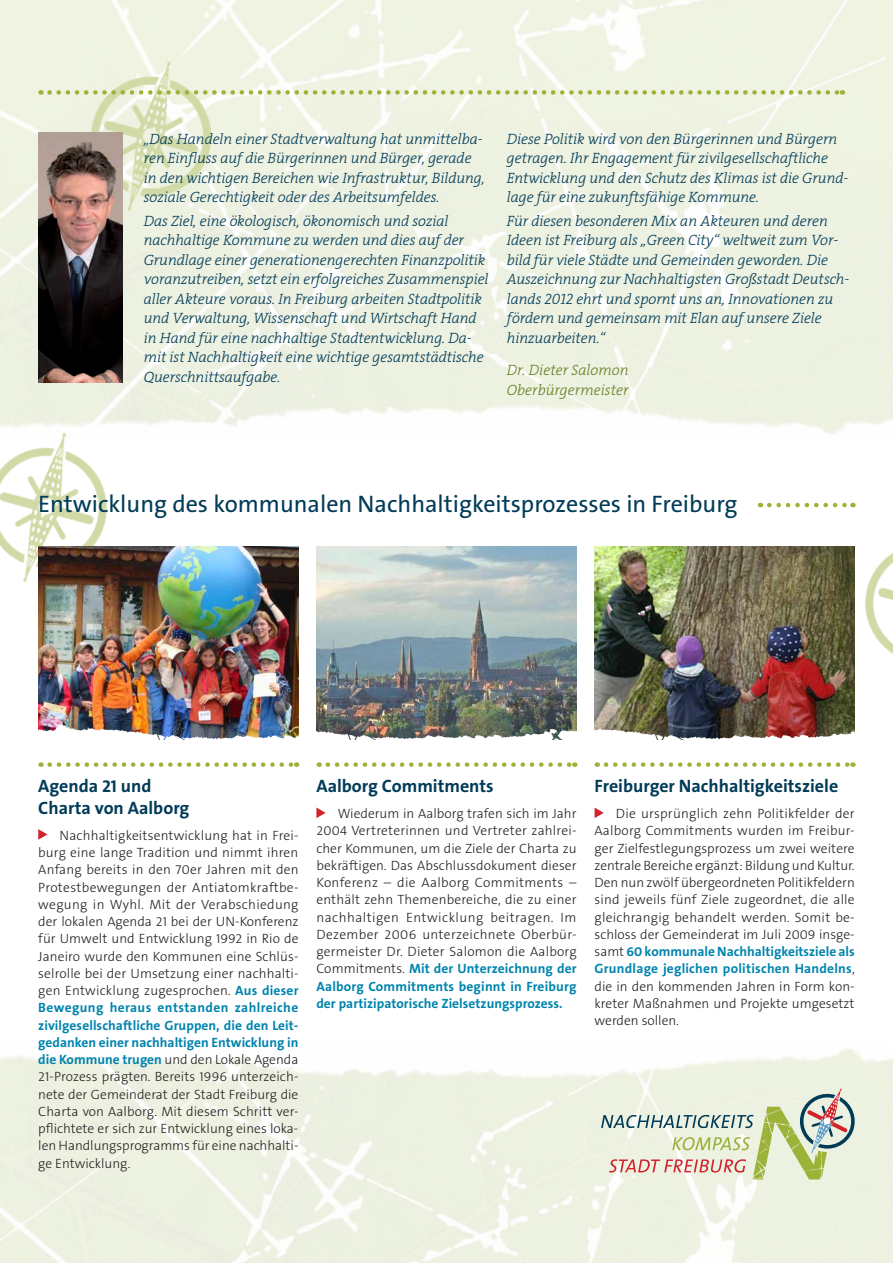
<style>
.page{position:relative;width:893px;height:1263px;background:#fff}
.page>*{position:absolute;margin:0;border:0;box-sizing:border-box;transform-origin:0 0}
.t1{font:24px "The Sans W5 Plain";color:#003b57}
.t2{font:18px/21.6px "The Sans W7 Bld";color:#003b57}
.t3{font:15px/19.5px "The Serif LP3 Lig IT";letter-spacing:-.005em;color:#003b57}
.t4{font:15px/19.5px "The Serif LP3 Lig IT";color:#6a7e23}
.t5{font:13.5px/17.2px "The Sans W3 Lig";color:#231f20;text-align:justify}
.t6{font:13.5px/17.2px "The Sans W7 Bld";color:#0184ae;text-align:justify}
.s1{font-family:"The Sans W7 Bld";color:#0184ae}
.s2{font-family:"The Sans W3 Lig";color:#231f20}
</style>
<div class="page">
<img style="left:0;top:0;width:893px;height:435px">
<img style="left:0;top:1048px;width:893px;height:215px">
<img style="left:0;top:428px;width:125px;height:154px">
<img style="left:844px;top:546px;width:49px;height:108px">
<img style="left:38px;top:547px;width:260px;height:175px">
<img style="left:316px;top:547px;width:261px;height:175px">
<img style="left:595px;top:547px;width:260px;height:175px">
<img style="left:71px;top:56px;width:159px;height:160px">
<img style="left:38px;top:722px;width:261px;height:18px">
<img style="left:316px;top:722px;width:261px;height:18px">
<img style="left:595px;top:722px;width:260px;height:18px">
<svg style="left:601px;top:1088px;width:257px;height:91px;background:#d7dac4"></svg>
<svg style="left:50px;top:90px;width:793px;height:5px;background:#d2dca7"></svg>
<svg style="left:769px;top:503px;width:84px;height:4px"></svg>
<img style="left:38px;top:133px;width:84px;height:249px">
<svg style="left:50px;top:762px;width:247px;height:5px"></svg>
<svg style="left:38px;top:829px;width:9px;height:11px"></svg>
<svg style="left:328px;top:762px;width:247px;height:5px"></svg>
<svg style="left:316px;top:807px;width:10px;height:11px"></svg>
<svg style="left:606px;top:762px;width:247px;height:5px"></svg>
<svg style="left:595px;top:808px;width:9px;height:10px"></svg>
<p class="t3" style="left:144px;top:129px;width:343px">„Das Handeln einer Stadtverwaltung hat unmittelba&shy;ren Einfluss auf die Bürgerinnen und Bürger, gerade in den wichtigen Bereichen wie Infrastruktur, Bildung, soziale Gerechtigkeit oder des Arbeitsumfeldes.</p>
<p class="t3" style="left:144px;top:211px;width:346px">Das Ziel, eine ökologisch, ökonomisch und sozial nachhaltige Kommune zu werden und dies auf der Grundlage einer generationengerechten Finanzpolitik voranzutreiben, setzt ein erfolgreiches Zusammenspiel aller Akteure voraus. In Freiburg arbeiten Stadtpolitik und Verwaltung, Wissenschaft und Wirtschaft Hand in Hand für eine nachhaltige Stadtentwicklung. Da&shy;mit ist Nachhaltigkeit eine wichtige gesamtstädtische Querschnittsaufgabe.</p>
<p class="t3" style="left:507px;top:129px;width:343px">Diese Politik wird von den Bürgerinnen und Bürgern getragen. Ihr Engagement für zivilgesellschaftliche Entwicklung und den Schutz des Klimas ist die Grund&shy;lage für eine zukunftsfähige Kommune.</p>
<p class="t3" style="left:507px;top:211px;width:344px">Für diesen besonderen Mix an Akteuren und deren Ideen ist Freiburg als „Green City“ weltweit zum Vor&shy;bild für viele Städte und Gemeinden geworden. Die Auszeichnung zur Nachhaltigsten Großstadt Deutsch&shy;lands 2012 ehrt und spornt uns an, Innovationen zu fördern und gemeinsam mit Elan auf unsere Ziele hinzuarbeiten.“</p>
<p class="t4" style="left:507px;top:361px;width:123px">Dr. Dieter Salomon<br>Oberbürgermeister</p>
<h1 class="t1" style="left:38px;top:488px;width:701px">Entwicklung des kommunalen Nachhaltigkeitsprozesses in Freiburg</h1>
<h2 class="t2" style="left:38px;top:776px;width:153px">Agenda 21 und<br>Charta von Aalborg</h2>
<p class="t5" style="left:38px;top:827px;width:262px;text-indent:21px">Nachhaltigkeitsentwicklung hat in Frei&shy;burg eine lange Tradition und nimmt ihren Anfang bereits in den 70er Jahren mit den Protestbewegungen der Antiatomkraftbe&shy;wegung in Wyhl. Mit der Verabschiedung der lokalen Agenda 21 bei der UN-Konferenz für Umwelt und Entwicklung 1992 in Rio de Janeiro wurde den Kommunen eine Schlüs&shy;selrolle bei der Umsetzung einer nachhalti&shy;gen Entwicklung zugesprochen. <span class="s1">Aus dieser</span></p>
<p class="t6" style="left:38px;top:999px;width:262px">Bewegung heraus entstanden zahlreiche zivilgesellschaftliche Gruppen, die den Leit&shy;gedanken einer nachhaltigen Entwicklung in</p>
<p class="t5" style="left:38px;top:1051px;width:262px"><span class="s1">die Kommune trugen</span> und den Lokale Agenda 21-Prozess prägten. Bereits 1996 unterzeich&shy;nete der Gemeinderat der Stadt Freiburg die Charta von Aalborg. Mit diesem Schritt ver&shy;pflichtete er sich zur Entwicklung eines loka&shy;len Handlungsprogramms für eine nachhalti&shy;ge Entwicklung.</p>
<h2 class="t2" style="left:316px;top:776px;width:179px">Aalborg Commitments</h2>
<p class="t5" style="left:316px;top:805px;width:262px;text-indent:21px">Wiederum in Aalborg trafen sich im Jahr 2004 Vertreterinnen und Vertreter zahlrei&shy;cher Kommunen, um die Ziele der Charta zu bekräftigen. Das Abschlussdokument dieser Konferenz – die Aalborg Commitments – enthält zehn Themenbereiche, die zu einer nachhaltigen Entwicklung beitragen. Im Dezember 2006 unterzeichnete Oberbür&shy;germeister Dr. Dieter Salomon die Aalborg</p>
<p class="t6" style="left:316px;top:960px;width:262px"><span class="s2">Commitments.</span> Mit der Unterzeichnung der Aalborg Commitments beginnt in Freiburg der partizipatorische Zielsetzungsprozess.</p>
<h2 class="t2" style="left:595px;top:776px;width:245px">Freiburger Nachhaltigkeitsziele</h2>
<p class="t5" style="left:595px;top:805px;width:262px;text-indent:21px">Die ursprünglich zehn Politikfelder der Aalborg Commitments wurden im Freibur&shy;ger Zielfestlegungsprozess um zwei weitere zentrale Bereiche ergänzt: Bildung und Kultur.<br>Den nun zwölf übergeordneten Politikfeldern sind jeweils fünf Ziele zugeordnet, die alle gleichrangig behandelt werden. Somit be&shy;schloss der Gemeinderat im Juli 2009 insge-</p>
<p class="t6" style="left:595px;top:943px;width:262px"><span class="s2">samt</span> 60 kommunale Nachhaltigkeitsziele als<br>Grundlage jeglichen politischen Handelns<span class="s2">,</span></p>
<p class="t5" style="left:595px;top:978px;width:262px">die in den kommenden Jahren in Form kon&shy;kreter Maßnahmen und Projekte umgesetzt werden sollen.</p>
</div>
